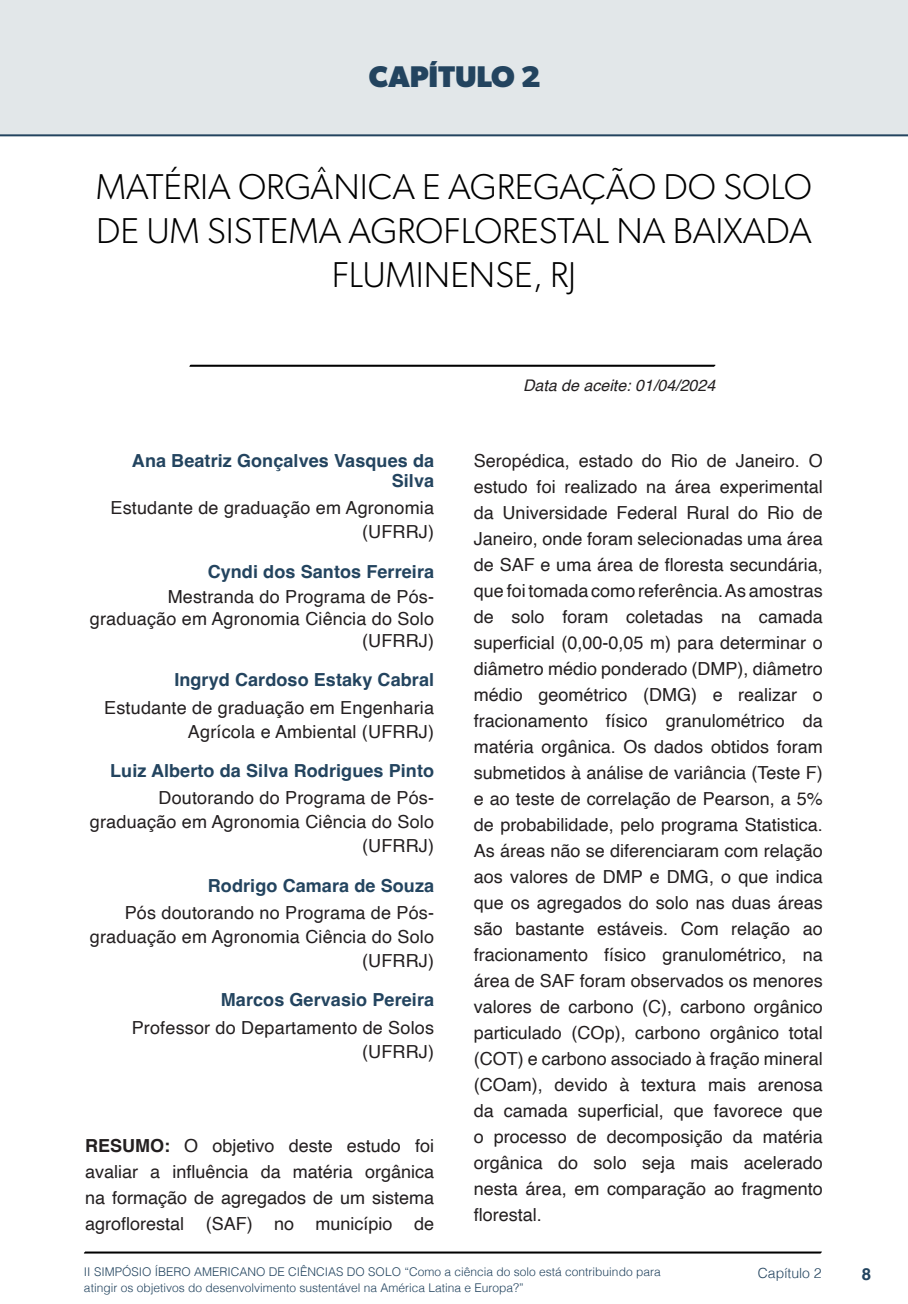
<style>
.page{position:relative;width:908px;height:1304px;background:#fff}
.page>*{position:absolute;margin:0;border:0;box-sizing:border-box;transform-origin:0 0}
.nome_artigos{font:300 36px/44px "Gibson";color:#000;text-align:center}
.capítulos{font:700 30px "Gibson";color:#23445f}
.Resumos_e_PC_TXT{font:18px/26px "Helvetica";color:#231f20;text-align:justify}
.info_autores{font:18px/24px "Helvetica";letter-spacing:.01em;color:#231f20;text-align:right}
.nome_autores{font:700 18px/20px "Helvetica";letter-spacing:.005em;color:#23445f;text-align:right}
.t1{font:700 16.8px "Helvetica";color:#23445f}
.t2{font:italic 16px "Helvetica";color:#231f20}
.t3{font:300 14px "Helvetica";color:#23445f}
.t4{font:300 12px/16px "Helvetica";color:#23445f}
.s1{font-weight:700}
</style>
<div class="page">
<svg style="left:84px;top:1251px;width:737px;height:3px;background:#515151"></svg>
<div style="left:0;top:0;width:907px;height:136px;background:#e2e7e9"></div>
<svg style="left:189px;top:364px;width:526px;height:3px;background:#4f4f4f"></svg>
<div style="left:44px;top:72px;width:68px;height:61px;background:#e2e7e9"></div>
<p class="capítulos" style="left:369px;top:58px;width:173px">CAPÍTULO 2</p>
<p class="nome_artigos" style="left:96px;top:164px;width:717px">MATÉRIA ORGÂNICA E AGREGAÇÃO DO SOLO<br>DE UM SISTEMA AGROFLORESTAL NA BAIXADA<br>FLUMINENSE, RJ</p>
<p class="nome_autores" style="left:132px;top:453px;width:303px">Ana Beatriz Gonçalves Vasques da<br>Silva</p>
<p class="info_autores" style="left:110px;top:497px;width:325px">Estudante de graduação em Agronomia (UFRRJ)</p>
<p class="nome_autores" style="left:207px;top:563px;width:228px">Cyndi dos Santos Ferreira</p>
<p class="info_autores" style="left:90px;top:586px;width:345px;line-height:22px">Mestranda do Programa de Pós&shy;graduação em Agronomia Ciência do Solo (UFRRJ)</p>
<p class="nome_autores" style="left:174px;top:672px;width:261px">Ingryd Cardoso Estaky Cabral</p>
<p class="info_autores" style="left:104px;top:696px;width:331px">Estudante de graduação em Engenharia<br>Agrícola e Ambiental (UFRRJ)</p>
<p class="nome_autores" style="left:110px;top:763px;width:325px">Luiz Alberto da Silva Rodrigues Pinto</p>
<p class="info_autores" style="left:90px;top:787px;width:345px">Doutorando do Programa de Pós&shy;graduação em Agronomia Ciência do Solo (UFRRJ)</p>
<p class="nome_autores" style="left:208px;top:877px;width:228px">Rodrigo Camara de Souza</p>
<p class="info_autores" style="left:90px;top:901px;width:345px">Pós doutorando no Programa de Pós&shy;graduação em Agronomia Ciência do Solo (UFRRJ)</p>
<p class="nome_autores" style="left:221px;top:992px;width:215px">Marcos Gervasio Pereira</p>
<p class="info_autores" style="left:132px;top:1016px;width:304px">Professor do Departamento de Solos (UFRRJ)</p>
<p class="Resumos_e_PC_TXT" style="left:85px;top:1133px;width:350px"><span class="s1">RESUMO:</span> O objetivo deste estudo foi avaliar a influência da matéria orgânica na formação de agregados de um sistema agroflorestal (SAF) no município de</p>
<p class="t2" style="left:523px;top:373px;width:194px">Data de aceite: 01/04/2024</p>
<p class="Resumos_e_PC_TXT" style="left:473px;top:448px;width:350px">Seropédica, estado do Rio de Janeiro. O estudo foi realizado na área experimental da Universidade Federal Rural do Rio de Janeiro, onde foram selecionadas uma área de SAF e uma área de floresta secundária, que foi tomada como referência. As amostras de solo foram coletadas na camada superficial (0,00-0,05 m) para determinar o diâmetro médio ponderado (DMP), diâmetro médio geométrico (DMG) e realizar o fracionamento físico granulométrico da matéria orgânica. Os dados obtidos foram submetidos à análise de variância (Teste F) e ao teste de correlação de Pearson, a 5% de probabilidade, pelo programa Statistica.<br>As áreas não se diferenciaram com relação aos valores de DMP e DMG, o que indica que os agregados do solo nas duas áreas são bastante estáveis. Com relação ao fracionamento físico granulométrico, na área de SAF foram observados os menores valores de carbono (C), carbono orgânico particulado (COp), carbono orgânico total (COT) e carbono associado à fração mineral (COam), devido à textura mais arenosa da camada superficial, que favorece que o processo de decomposição da matéria orgânica do solo seja mais acelerado nesta área, em comparação ao fragmento florestal.</p>
<p class="t4" style="left:84px;top:1263px;width:578px">II SIMPÓSIO ÍBERO AMERICANO DE CIÊNCIAS DO SOLO “Como a ciência do solo está contribuindo para atingir os objetivos do desenvolvimento sustentável na América Latina e Europa?”</p>
<p class="t3" style="left:757px;top:1261px;width:65px">Capítulo 2</p>
<p class="t1" style="left:861px;top:1264px;width:11px">8</p>
</div>
